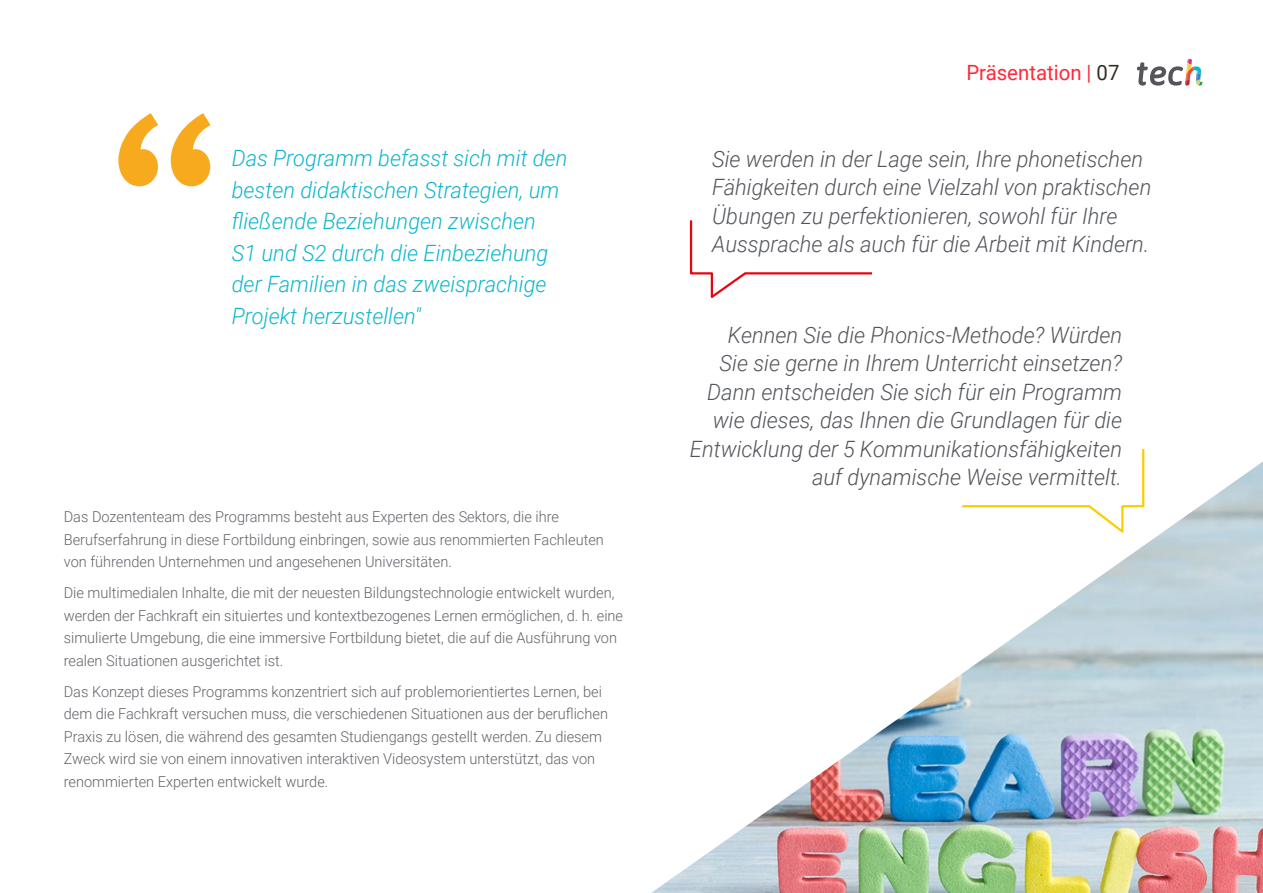
<style>
.page{position:relative;width:1263px;height:893px;background:#fff}
.page>*{position:absolute;margin:0;border:0;box-sizing:border-box;transform-origin:0 0}
.t1{font:italic 300 22.5px/28.5px "Roboto";color:#52555b;text-align:right}
.t2{font:italic 300 22.5px/31.5px "Roboto";color:#0fb6cf}
.t3{font:21px "Roboto";color:#ff293a}
.t4{font:300 15px/22.5px "Roboto";color:#61646a}
.s1{color:#fc2a3b}
.s2{color:#312e20}
</style>
<div class="page">
<img style="left:651px;top:461px;width:612px;height:432px">
<svg style="left:1137px;top:59px;width:65px;height:27px"></svg>
<svg style="left:960px;top:448px;width:185px;height:88px"></svg>
<svg style="left:118px;top:113px;width:93px;height:73px"></svg>
<svg style="left:689px;top:220px;width:183px;height:78px"></svg>
<h1 class="t2" style="left:232px;top:141px;width:337px">Das Programm befasst sich mit den besten didaktischen Strategien, um fließende Beziehungen zwischen<br>S1 und S2 durch die Einbeziehung der Familien in das zweisprachige<br>Projekt herzustellen"</h1>
<p class="t4" style="left:64px;top:505px;width:542px">Das Dozententeam des Programms besteht aus Experten des Sektors, die ihre<br>Berufserfahrung in diese Fortbildung einbringen, sowie aus renommierten Fachleuten von führenden Unternehmen und angesehenen Universitäten.</p>
<p class="t4" style="left:64px;top:581px;width:561px">Die multimedialen Inhalte, die mit der neuesten Bildungstechnologie entwickelt wurden, werden der Fachkraft ein situiertes und kontextbezogenes Lernen ermöglichen, d. h. eine simulierte Umgebung, die eine immersive Fortbildung bietet, die auf die Ausführung von realen Situationen ausgerichtet ist.</p>
<p class="t4" style="left:64px;top:679px;width:546px">Das Konzept dieses Programms konzentriert sich auf problemorientiertes Lernen, bei dem die Fachkraft versuchen muss, die verschiedenen Situationen aus der beruflichen Praxis zu lösen, die während des gesamten Studiengangs gestellt werden. Zu diesem Zweck wird sie von einem innovativen interaktiven Videosystem unterstützt, das von renommierten Experten entwickelt wurde.</p>
<h2 class="t3" style="left:966px;top:57px;width:155px">Präsentation <span class="s1">|</span> <span class="s2">07</span></h2>
<h1 class="t1" style="left:712px;top:144px;width:441px;text-align:left">Sie werden in der Lage sein, Ihre phonetischen Fähigkeiten durch eine Vielzahl von praktischen Übungen zu perfektionieren, sowohl für Ihre Aussprache als auch für die Arbeit mit Kindern.</h1>
<p class="t1" style="left:690px;top:319px;width:434px">Kennen Sie die Phonics-Methode? Würden<br>Sie sie gerne in Ihrem Unterricht einsetzen?<br>Dann entscheiden Sie sich für ein Programm wie dieses, das Ihnen die Grundlagen für die Entwicklung der 5 Kommunikationsfähigkeiten auf dynamische Weise vermittelt.</p>
</div>
